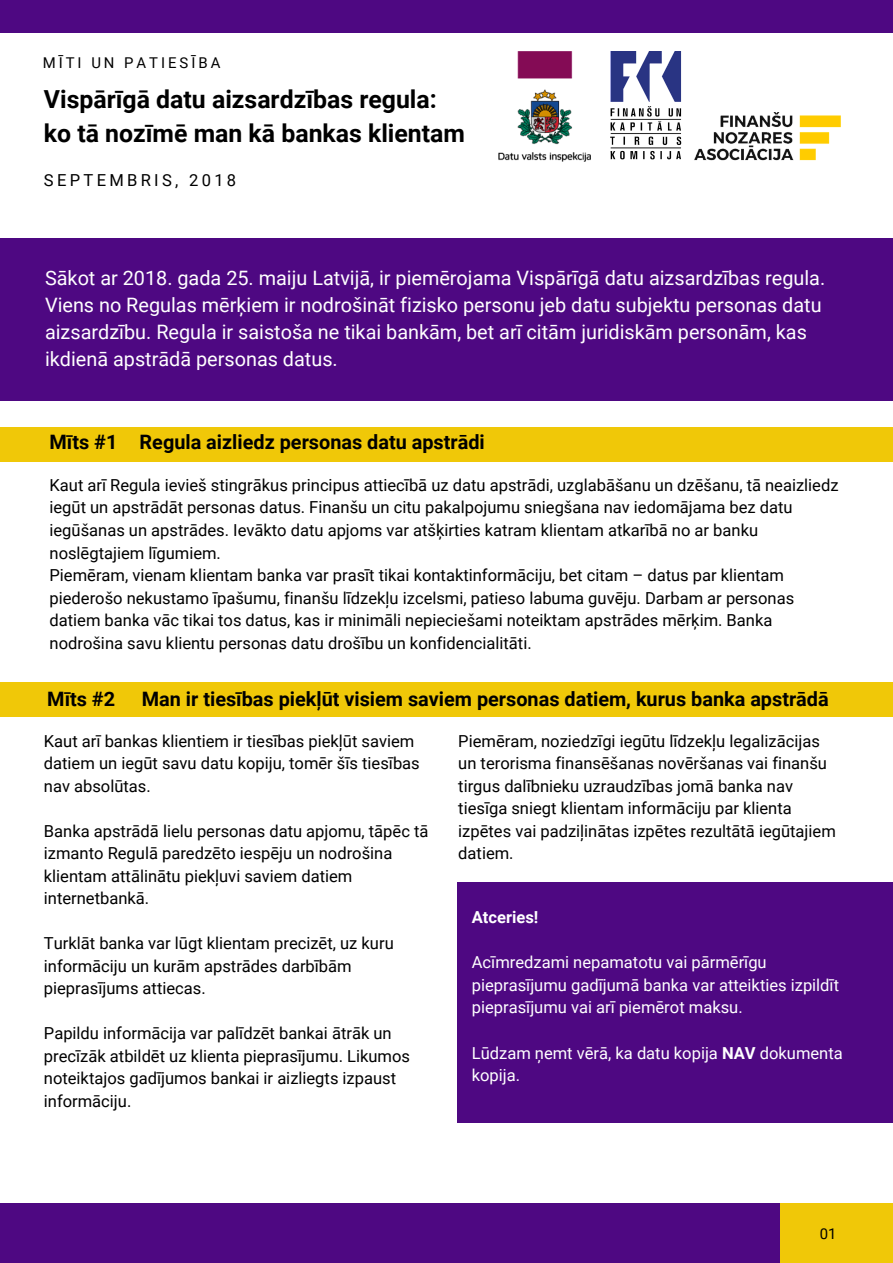
<style>
.page{position:relative;width:893px;height:1263px;background:#fff}
.page>*{position:absolute;margin:0;border:0;box-sizing:border-box;transform-origin:0 0}
.t1{font:700 24.9px/33.8px "Roboto";color:#000}
.t2{font:19.8px/27px "Roboto";color:#fff}
.t3{font:700 19.8px "Roboto";color:#000}
.t4{font:16.5px/22.5px "Roboto";color:#000}
.t5{font:16.5px/22.5px "Roboto";color:#fff}
.t6{font:16.5px "Roboto";letter-spacing:.2em;color:#000}
.t7{font:700 16.5px "Roboto";color:#fff}
.t8{font:14.85px "Roboto";letter-spacing:.2em;color:#000}
.s1{font-weight:700}
</style>
<div class="page">
<div style="left:0;top:0;width:893px;height:33px;background:#4e0882"></div>
<div style="left:0;top:1204px;width:893px;height:59px;background:#4e0882"></div>
<div style="left:780px;top:1204px;width:113px;height:59px;background:#f0c808"></div>
<div style="left:0;top:239px;width:893px;height:162px;background:#4e0882"></div>
<div style="left:0;top:427px;width:893px;height:35px;background:#f0c808"></div>
<img style="left:694px;top:113px;width:147px;height:48px">
<div style="left:0;top:682px;width:893px;height:35px;background:#f0c808"></div>
<div style="left:457px;top:882px;width:436px;height:241px;background:#4e0882"></div>
<img style="left:499px;top:52px;width:91px;height:109px">
<img style="left:610px;top:52px;width:72px;height:108px">
<p class="t8" style="left:43px;top:54px;width:179px">MĪTI UN PATIESĪBA</p>
<h1 class="t1" style="left:44px;top:83px;width:423px">Vispārīgā datu aizsardzības regula: ko tā nozīmē man kā bankas klientam</h1>
<p class="t6" style="left:44px;top:170px;width:194px">SEPTEMBRIS, 2018</p>
<p class="t2" style="left:45px;top:265px;width:782px">Sākot ar 2018. gada 25. maiju Latvijā, ir piemērojama Vispārīgā datu aizsardzības regula.<br>Viens no Regulas mērķiem ir nodrošināt fizisko personu jeb datu subjektu personas datu aizsardzību. Regula ir saistoša ne tikai bankām, bet arī citām juridiskām personām, kas ikdienā apstrādā personas datus.</p>
<p class="t3" style="left:140px;top:431px;width:347px">Regula aizliedz personas datu apstrādi</p>
<p class="t3" style="left:50px;top:431px;width:69px">Mīts #1</p>
<p class="t4" style="left:50px;top:474px;width:790px">Kaut arī Regula ievieš stingrākus principus attiecībā uz datu apstrādi, uzglabāšanu un dzēšanu, tā neaizliedz iegūt un apstrādāt personas datus. Finanšu un citu pakalpojumu sniegšana nav iedomājama bez datu iegūšanas un apstrādes. Ievākto datu apjoms var atšķirties katram klientam atkarībā no ar banku noslēgtajiem līgumiem.<br>Piemēram, vienam klientam banka var prasīt tikai kontaktinformāciju, bet citam – datus par klientam piederošo nekustamo īpašumu, finanšu līdzekļu izcelsmi, patieso labuma guvēju. Darbam ar personas datiem banka vāc tikai tos datus, kas ir minimāli nepieciešami noteiktam apstrādes mērķim. Banka nodrošina savu klientu personas datu drošību un konfidencialitāti.</p>
<p class="t3" style="left:47px;top:688px;width:69px">Mīts #2</p>
<p class="t3" style="left:142px;top:688px;width:688px">Man ir tiesības piekļūt visiem saviem personas datiem, kurus banka apstrādā</p>
<p class="t4" style="left:44px;top:730px;width:377px">Kaut arī bankas klientiem ir tiesības piekļūt saviem datiem un iegūt savu datu kopiju, tomēr šīs tiesības nav absolūtas.</p>
<p class="t4" style="left:44px;top:820px;width:386px">Banka apstrādā lielu personas datu apjomu, tāpēc tā izmanto Regulā paredzēto iespēju un nodrošina klientam attālinātu piekļuvi saviem datiem internetbankā.</p>
<p class="t4" style="left:44px;top:932px;width:351px">Turklāt banka var lūgt klientam precizēt, uz kuru informāciju un kurām apstrādes darbībām pieprasījums attiecas.</p>
<p class="t4" style="left:44px;top:1022px;width:368px">Papildu informācija var palīdzēt bankai ātrāk un precīzāk atbildēt uz klienta pieprasījumu. Likumos noteiktajos gadījumos bankai ir aizliegts izpaust informāciju.</p>
<p class="t4" style="left:458px;top:730px;width:379px">Piemēram, noziedzīgi iegūtu līdzekļu legalizācijas un terorisma finansēšanas novēršanas vai finanšu tirgus dalībnieku uzraudzības jomā banka nav tiesīga sniegt klientam informāciju par klienta izpētes vai padziļinātas izpētes rezultātā iegūtajiem datiem.</p>
<p class="t7" style="left:472px;top:908px;width:68px">Atceries!</p>
<p class="t5" style="left:472px;top:951px;width:369px">Acīmredzami nepamatotu vai pārmērīgu pieprasījumu gadījumā banka var atteikties izpildīt pieprasījumu vai arī piemērot maksu.</p>
<p class="t5" style="left:472px;top:1042px;width:372px">Lūdzam ņemt vērā, ka datu kopija <span class="s1">NAV</span> dokumenta kopija.</p>
<p class="t8" style="left:820px;top:1225px;width:18px">01</p>
</div>
